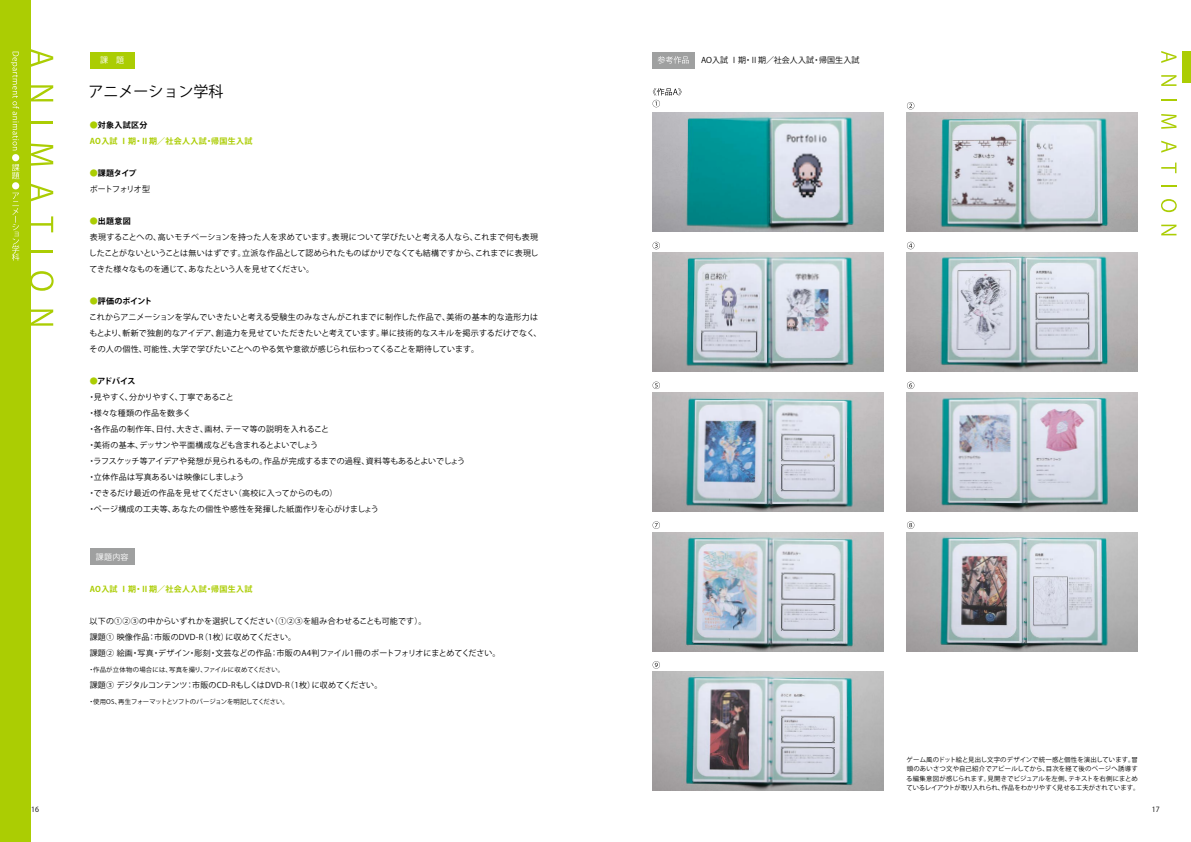
<style>
.page{position:relative;width:1191px;height:842px;background:#fff}
.page>*{position:absolute;margin:0;border:0;box-sizing:border-box;transform-origin:0 0}
.t1{font:15px "Koz Go Pro";color:#000}
.t2{font:8px/16px "Koz Go Pro";letter-spacing:.015em;color:#000}
.t3{font:700 8px/16px "Koz Go Pro";letter-spacing:.035em;color:#abcd03}
.t4{font:8px/16px "Koz Go Pro";letter-spacing:-.075em;color:#000}
.t5{font:8px "Koz Go Pro";color:#fff}
.t6{font:7.1px "Koz Go Pro";color:#000}
.t7{font:6.4px/9.2px "Koz Go Pro";letter-spacing:.005em;color:#000}
.t8{font:6.4px "Koz Go Pro";letter-spacing:-.035em;color:#000}
.t9{font:6.4px "Koz Go Pro";letter-spacing:.025em;color:#000}
.s1{color:#000}
.s2{font-weight:700;color:#abcd03}
.s3{font-weight:700}
</style>
<div class="page">
<div style="left:1182px;top:52px;width:9px;height:31px;background:#abcd03"></div>
<div style="left:0;top:0;width:30px;height:842px;background:#abcd03"></div>
<svg style="left:30px;top:49px;width:23px;height:18px"></svg>
<svg style="left:30px;top:85px;width:23px;height:16px"></svg>
<hr style="left:30px;top:122px;width:23px;height:2px;background:#abcd03">
<svg style="left:30px;top:144px;width:23px;height:22px"></svg>
<svg style="left:30px;top:184px;width:23px;height:18px"></svg>
<svg style="left:30px;top:216px;width:23px;height:16px"></svg>
<hr style="left:30px;top:250px;width:23px;height:2px;background:#abcd03">
<svg style="left:30px;top:271px;width:24px;height:20px"></svg>
<svg style="left:30px;top:310px;width:23px;height:16px"></svg>
<svg style="left:1161px;top:51px;width:15px;height:12px"></svg>
<svg style="left:1161px;top:75px;width:15px;height:11px"></svg>
<svg style="left:1161px;top:99px;width:15px;height:2px"></svg>
<svg style="left:1161px;top:114px;width:15px;height:15px"></svg>
<svg style="left:1161px;top:141px;width:15px;height:12px"></svg>
<svg style="left:1161px;top:163px;width:15px;height:10px"></svg>
<svg style="left:1161px;top:185px;width:15px;height:2px"></svg>
<svg style="left:1161px;top:199px;width:15px;height:13px"></svg>
<svg style="left:1161px;top:225px;width:15px;height:10px"></svg>
<svg style="left:11px;top:52px;width:8px;height:98px"></svg>
<div style="left:12px;top:154px;width:7px;height:7px;background:#fff;border-radius:50%"></div>
<svg style="left:12px;top:164px;width:7px;height:15px"></svg>
<div style="left:12px;top:182px;width:7px;height:7px;background:#fff;border-radius:50%"></div>
<svg style="left:12px;top:193px;width:7px;height:68px"></svg>
<div style="left:90px;top:548px;width:45px;height:17px;background:#9fa0a0"></div>
<img style="left:652px;top:113px;width:231px;height:119px">
<img style="left:906px;top:113px;width:231px;height:119px">
<img style="left:652px;top:253px;width:231px;height:119px">
<img style="left:906px;top:253px;width:231px;height:119px">
<img style="left:652px;top:392px;width:231px;height:119px">
<img style="left:906px;top:392px;width:231px;height:119px">
<img style="left:652px;top:532px;width:231px;height:119px">
<img style="left:906px;top:532px;width:231px;height:119px">
<img style="left:652px;top:672px;width:231px;height:119px">
<div style="left:90px;top:52px;width:45px;height:16px;background:#abcd03"></div>
<svg style="left:652px;top:88px;width:29px;height:19px"></svg>
<svg style="left:907px;top:102px;width:7px;height:7px"></svg>
<svg style="left:652px;top:242px;width:8px;height:7px"></svg>
<svg style="left:652px;top:382px;width:8px;height:7px"></svg>
<svg style="left:652px;top:521px;width:8px;height:8px"></svg>
<svg style="left:907px;top:242px;width:7px;height:7px"></svg>
<svg style="left:907px;top:382px;width:7px;height:7px"></svg>
<svg style="left:907px;top:521px;width:7px;height:8px"></svg>
<svg style="left:652px;top:661px;width:8px;height:8px"></svg>
<div style="left:652px;top:52px;width:42px;height:16px;background:#9fa0a0"></div>
<svg style="left:658px;top:56px;width:31px;height:8px"></svg>
<p class="t5" style="left:100px;top:55px;width:25px">課　題</p>
<p class="t2" style="left:701px;top:52px;width:160px">AO入試 Ⅰ期・Ⅱ期／社会人入試・帰国生入試</p>
<h1 class="t1" style="left:88px;top:82px;width:137px">アニメーション学科</h1>
<p class="t3" style="left:90px;top:118px;width:164px">●<span class="s1">対象入試区分<br></span>AO入試 Ⅰ期・Ⅱ期／社会人入試・帰国生入試</p>
<p class="t4" style="left:90px;top:165px;width:62px"><span class="s2">●</span><span class="s3">課題タイプ<br></span>ポートフォリオ型</p>
<p class="t2" style="left:89px;top:213px;width:451px"><span class="s2">●</span><span class="s3">出題意図<br></span>表現することへの、高いモチベーションを持った人を求めています。表現について学びたいと考える人なら、これまで何も表現したことがないということは無いはずです。立派な作品として認められたものばかりでなくても結構ですから、これまでに表現してきた様々なものを通じて、あなたという人を見せてください。</p>
<p class="t2" style="left:89px;top:293px;width:454px"><span class="s2">●</span><span class="s3">評価のポイント<br></span>これからアニメーションを学んでいきたいと考える受験生のみなさんがこれまでに制作した作品で、美術の基本的な造形力はもとより、斬新で独創的なアイデア、創造力を見せていただきたいと考えています。単に技術的なスキルを掲示するだけでなく、その人の個性、可能性、大学で学びたいことへのやる気や意欲が感じられ伝わってくることを期待しています。</p>
<p class="t2" style="left:88px;top:373px;width:379px"><span class="s2">●</span><span class="s3">アドバイス<br></span>・見やすく、分かりやすく、丁寧であること<br>・様々な種類の作品を数多く<br>・各作品の制作年、日付、大きさ、画材、テーマ等の説明を入れること<br>・美術の基本、デッサンや平面構成なども含まれるとよいでしょう<br>・ラフスケッチ等アイデアや発想が見られるもの。作品が完成するまでの過程、資料等もあるとよいでしょう・立体作品は写真あるいは映像にしましょう<br>・できるだけ最近の作品を見せてください（高校に入ってからのもの）<br>・ページ構成の工夫等、あなたの個性や感性を発揮した紙面作りを心がけましょう</p>
<p class="t5" style="left:96px;top:552px;width:34px">課題内容</p>
<p class="t3" style="left:90px;top:581px;width:164px">AO入試 Ⅰ期・Ⅱ期／社会人入試・帰国生入試</p>
<p class="t2" style="left:90px;top:613px;width:412px">以下の①②③の中からいずれかを選択してください（①②③を組み合わせることも可能です）。<br>課題① 映像作品：市販のDVD-R（1枚）に収めてください。<br>課題② 絵画・写真・デザイン・彫刻・文芸などの作品：市販のA4判ファイル1冊のポートフォリオにまとめてください。</p>
<p class="t9" style="left:88px;top:665px;width:198px">・作品が立体物の場合には、写真を撮り、ファイルに収めてください。</p>
<p class="t2" style="left:90px;top:677px;width:294px">課題③ デジタルコンテンツ：市販のCD-RもしくはDVD-R（1枚）に収めてください。</p>
<p class="t8" style="left:88px;top:697px;width:202px">・使用OS、再生フォーマットとソフトのバージョンを明記してください。</p>
<p class="t7" style="left:906px;top:755px;width:235px">ゲーム風のドット絵と見出し文字のデザインで統一感と個性を演出しています。冒頭のあいさつ文や自己紹介でアピールしてから、目次を経て後のページへ誘導する編集意図が感じられます。見開きでビジュアルを左側、テキストを右側にまとめているレイアウトが取り入れられ、作品をわかりやすく見せる工夫がされています。</p>
<p class="t6" style="left:31px;top:804px;width:9px">16</p>
<p class="t6" style="left:1152px;top:804px;width:9px">17</p>
</div>
